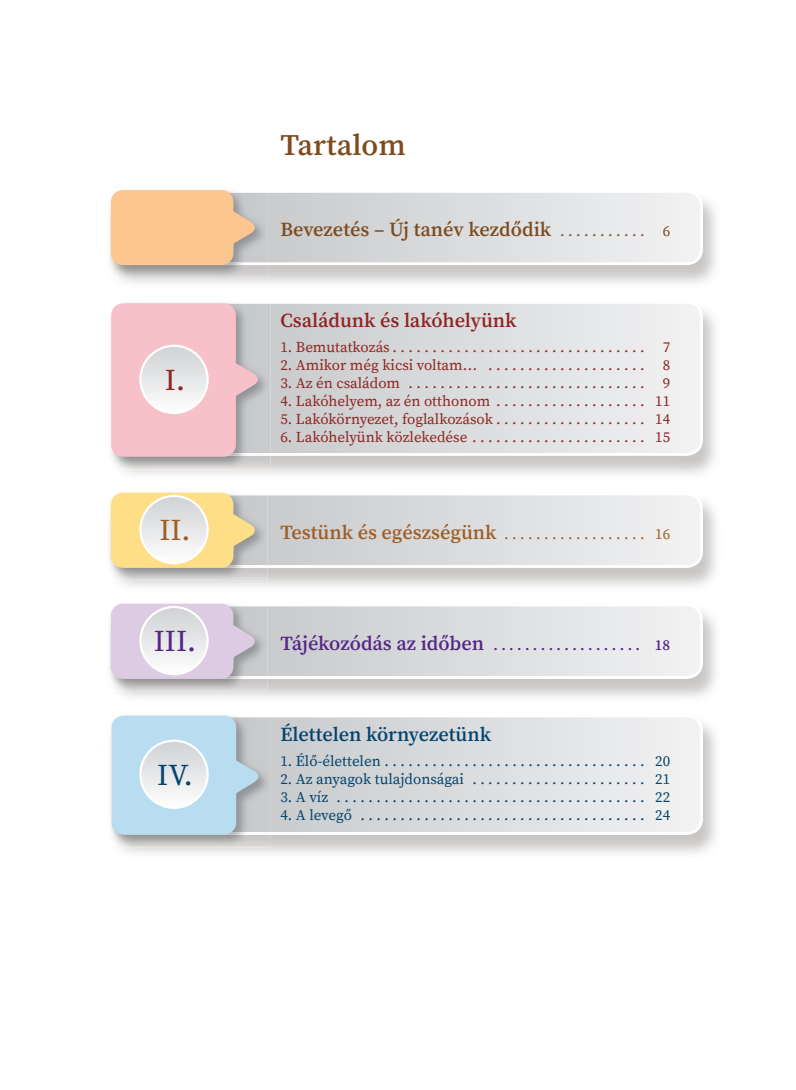
<style>
.page{position:relative;width:796px;height:1090px;background:#fff}
.page>*{position:absolute;margin:0;border:0;box-sizing:border-box;transform-origin:0 0}
.t1{font:600 30px "Source Serif Pro";color:#7d4b1d}
.t2{font:30px "Source Serif Pro";color:#542685}
.t3{font:30px "Source Serif Pro";color:#03456f}
.t4{font:30px "Source Serif Pro";color:#9f5d25}
.t5{font:30px "Source Serif Pro";color:#8f2522}
.t6{font:600 20px "Source Serif Pro";color:#9f5d25}
.t7{font:600 20px "Source Serif Pro";color:#7d4b1d}
.t8{font:600 20px "Source Serif Pro";color:#8f2522}
.t9{font:600 20px "Source Serif Pro";color:#03456f}
.t10{font:15px "Source Serif Pro";color:#8f2522}
.t11{font:15px "Source Serif Pro";color:#03456f}
.t12{font:600 15px "Source Serif Pro";color:#542685}
.s1{font-weight:400;font-size:15px}
.s2{font-size:20px}
</style>
<div class="page">
<svg style="left:267px;top:192px;width:436px;height:73px"></svg>
<img style="left:108px;top:199px;width:159px;height:79px">
<img style="left:255px;top:192px;width:12px;height:73px">
<svg style="left:111px;top:190px;width:144px;height:75px"></svg>
<svg style="left:270px;top:303px;width:433px;height:153px"></svg>
<img style="left:123px;top:301px;width:147px;height:155px">
<svg style="left:111px;top:303px;width:147px;height:154px"></svg>
<svg style="left:139px;top:345px;width:70px;height:69px"></svg>
<div style="left:141px;top:347px;width:65px;height:65px;background:linear-gradient(to bottom,#d1d2d5,#fdfdfe);border-radius:33px"></div>
<svg style="left:271px;top:717px;width:432px;height:118px"></svg>
<img style="left:111px;top:717px;width:160px;height:118px">
<svg style="left:112px;top:715px;width:147px;height:119px"></svg>
<svg style="left:139px;top:739px;width:70px;height:70px"></svg>
<div style="left:141px;top:742px;width:65px;height:65px;background:linear-gradient(to bottom,#d1d2d5,#fefefe);border-radius:33px"></div>
<svg style="left:267px;top:495px;width:436px;height:73px"></svg>
<img style="left:108px;top:492px;width:159px;height:89px">
<img style="left:255px;top:493px;width:12px;height:75px">
<svg style="left:111px;top:493px;width:144px;height:75px"></svg>
<svg style="left:139px;top:495px;width:70px;height:69px"></svg>
<div style="left:141px;top:497px;width:65px;height:65px;background:linear-gradient(to bottom,#d1d2d5,#fdfdfd);border-radius:33px"></div>
<svg style="left:267px;top:606px;width:436px;height:73px"></svg>
<img style="left:108px;top:603px;width:159px;height:89px">
<img style="left:255px;top:604px;width:12px;height:75px">
<svg style="left:111px;top:604px;width:144px;height:75px"></svg>
<svg style="left:139px;top:606px;width:70px;height:69px"></svg>
<div style="left:141px;top:608px;width:65px;height:65px;background:linear-gradient(to bottom,#d1d2d5,#fdfdfd);border-radius:33px"></div>
<h1 class="t1" style="left:280px;top:127px;width:127px">Tartalom</h1>
<h1 class="t5" style="left:165px;top:363px;width:22px">I.</h1>
<h2 class="t7" style="left:280px;top:218px;width:391px">Bevezetés – Új tanév kezdődik <span class="s1">. . . . . . . . . . . 6</span></h2>
<h2 class="t8" style="left:280px;top:309px;width:238px">Családunk és lakóhelyünk</h2>
<p class="t10" style="left:280px;top:338px;width:391px">1. Bemutatkozás . . . . . . . . . . . . . . . . . . . . . . . . . . . . . . . . 7</p>
<p class="t10" style="left:280px;top:356px;width:391px">2. Amikor még kicsi voltam… . . . . . . . . . . . . . . . . . . . . 8</p>
<p class="t10" style="left:280px;top:374px;width:391px">3. Az én családom . . . . . . . . . . . . . . . . . . . . . . . . . . . . . . 9</p>
<p class="t10" style="left:280px;top:392px;width:391px">4. Lakóhelyem, az én otthonom . . . . . . . . . . . . . . . . . . . 11</p>
<p class="t10" style="left:280px;top:410px;width:391px">5. Lakókörnyezet, foglalkozások . . . . . . . . . . . . . . . . . . . 14</p>
<p class="t10" style="left:280px;top:428px;width:391px">6. Lakóhelyünk közlekedése . . . . . . . . . . . . . . . . . . . . . . 15</p>
<h1 class="t4" style="left:159px;top:513px;width:33px">II.</h1>
<h2 class="t6" style="left:280px;top:520px;width:391px">Testünk és egészségünk <span class="s1">. . . . . . . . . . . . . . . . . . 16</span></h2>
<h1 class="t2" style="left:154px;top:624px;width:44px">III.</h1>
<p class="t12" style="left:280px;top:636px;width:391px"><span class="s2">Tájékozódás az időben</span> . . . . . . . . . . . . . . . . . . . 18</p>
<h1 class="t3" style="left:157px;top:757px;width:37px">IV.</h1>
<h2 class="t9" style="left:280px;top:723px;width:212px">Élettelen környezetünk</h2>
<p class="t11" style="left:280px;top:752px;width:391px">1. Élő-élettelen . . . . . . . . . . . . . . . . . . . . . . . . . . . . . . . . . 20</p>
<p class="t11" style="left:280px;top:770px;width:391px">2. Az anyagok tulajdonságai . . . . . . . . . . . . . . . . . . . . . . 21</p>
<p class="t11" style="left:280px;top:788px;width:391px">3. A víz . . . . . . . . . . . . . . . . . . . . . . . . . . . . . . . . . . . . . . . 22</p>
<p class="t11" style="left:280px;top:806px;width:391px">4. A levegő . . . . . . . . . . . . . . . . . . . . . . . . . . . . . . . . . . . . 24</p>
</div>
